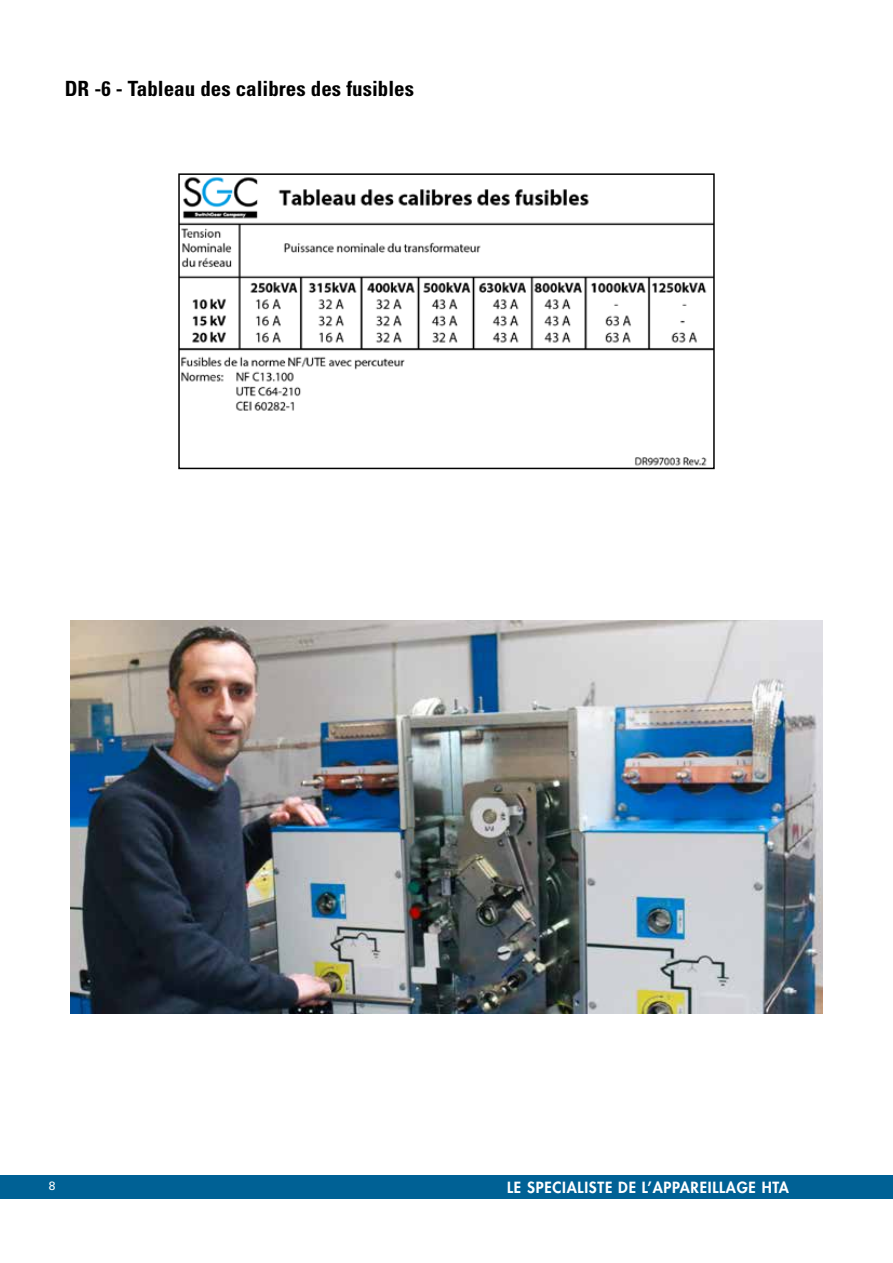
<style>
.page{position:relative;width:893px;height:1263px;background:#fff}
.page>*{position:absolute;margin:0;border:0;box-sizing:border-box;transform-origin:0 0}
.t1{font:700 condensed 21px "Univers LT Std";color:#000}
.t2{font:800 15px "Futura Std";letter-spacing:.05em;color:#fff}
.t3{font:12px "Univers LT Std";color:#fff}
</style>
<div class="page">
<div style="left:0;top:1175px;width:893px;height:23px;background:#006195"></div>
<img style="left:181px;top:177px;width:531px;height:289px">
<div style="left:178px;top:173px;width:537px;height:296px;border:2px solid #000"></div>
<img style="left:70px;top:620px;width:753px;height:394px">
<p class="t1" style="left:65px;top:76px;width:351px">DR -6 - Tableau des calibres des fusibles</p>
<p class="t3" style="left:49px;top:1179px;width:8px">8</p>
<p class="t2" style="left:507px;top:1178px;width:283px">LE SPECIALISTE DE L’APPAREILLAGE HTA</p>
</div>
